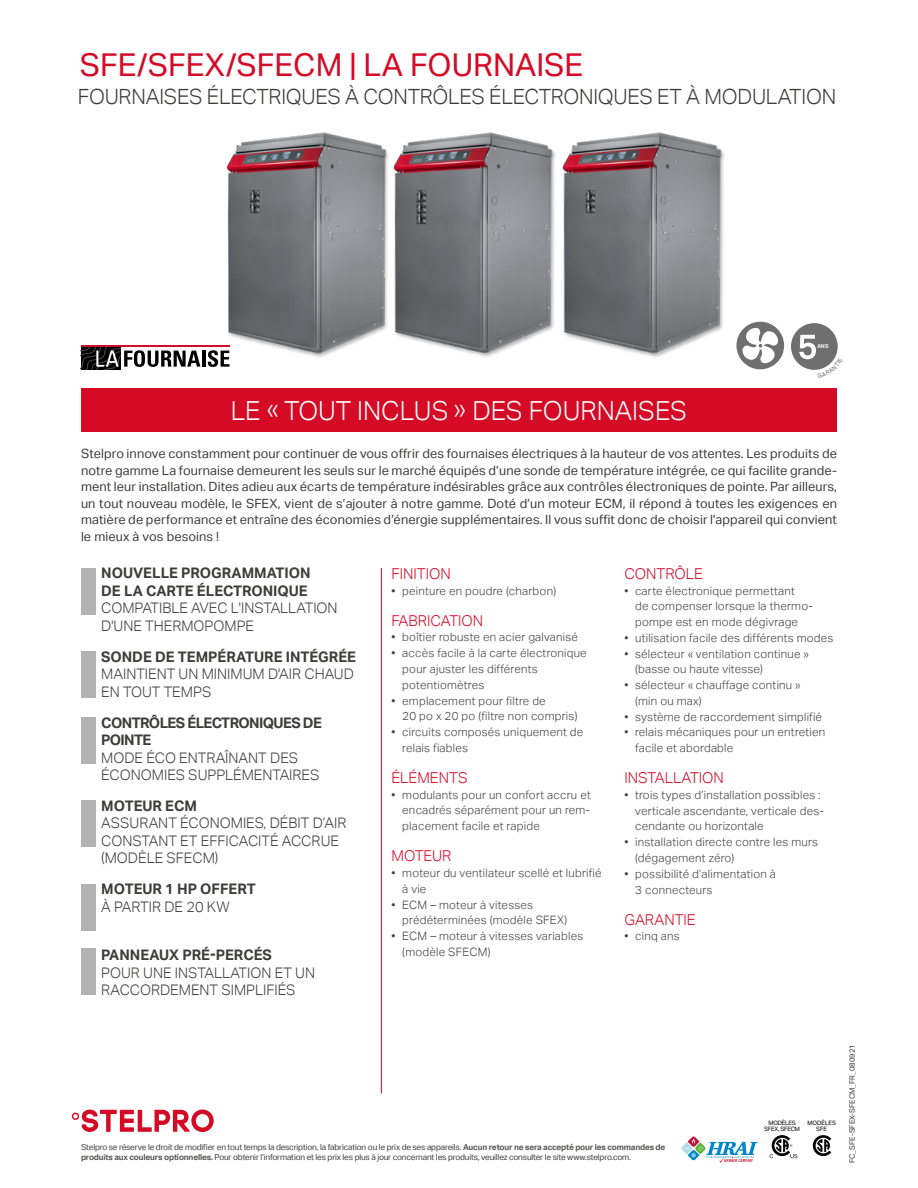
<style>
.page{position:relative;width:918px;height:1188px;background:#fff}
.page>*{position:absolute;margin:0;border:0;box-sizing:border-box;transform-origin:0 0}
.t1{font:31.5px "Aktiv Grotesk";color:#d50a25}
.t2{font:300 26.25px "Aktiv Grotesk";color:#fff}
.t3{font:300 21px "Aktiv Grotesk";letter-spacing:-.01em;color:#3c3c3b}
.t4{font:300 15px "Aktiv Grotesk";color:#d50a25}
.t5{font:300 14.55px/17.4px "Aktiv Grotesk";color:#3c3c3b}
.t6{font:700 14.55px/17.4px "Aktiv Grotesk";color:#3c3c3b}
.t7{font:700 14.55px/17.4px "Aktiv Grotesk";letter-spacing:-.04em;color:#3c3c3b}
.t8{font:12.75px/16.5px "Aktiv Grotesk";letter-spacing:.01em;color:#3c3c3b;text-align:justify}
.t9{font:300 11.55px/15.8px "Aktiv Grotesk";letter-spacing:.02em;color:#3c3c3b}
.t10{font:8.25px/9.9px "Aktiv Grotesk";letter-spacing:-.02em;color:#3c3c3b}
.t11{font:7.5px "Aktiv Grotesk";color:#3c3c3b}
.t12{font:6px/6px "Aktiv Grotesk";letter-spacing:-.03em;color:#000;text-align:center}
.t13{font:6px/6px "Aktiv Grotesk";color:#000;text-align:center}
.t14{font:700 5.55px "Akkurat";color:#fff}
.s1{font-weight:700;color:#575756}
</style>
<div class="page">
<div style="left:736px;top:322px;width:48px;height:47px;background:#706f6f;border-radius:50%"></div>
<svg style="left:745px;top:327px;width:33px;height:36px"></svg>
<hr style="left:381px;top:568px;width:1px;height:526px;background:#d50a25">
<div style="left:81px;top:568px;width:14px;height:47px;background:#b3b2b2"></div>
<div style="left:81px;top:651px;width:14px;height:47px;background:#b3b2b2"></div>
<div style="left:81px;top:717px;width:14px;height:47px;background:#b3b2b2"></div>
<div style="left:81px;top:801px;width:14px;height:46px;background:#b3b2b2"></div>
<div style="left:81px;top:884px;width:14px;height:47px;background:#b3b2b2"></div>
<div style="left:81px;top:949px;width:14px;height:46px;background:#b3b2b2"></div>
<div style="left:791px;top:323px;width:47px;height:47px;background:#706f6f;border-radius:50%"></div>
<div style="left:81px;top:389px;width:756px;height:43px;background:#d50a25"></div>
<svg style="left:81px;top:347px;width:119px;height:22px"></svg>
<hr style="left:81px;top:345px;width:148px;height:2px;background:#d50a25">
<img style="left:200px;top:132px;width:209px;height:257px">
<img style="left:367px;top:132px;width:169px;height:232px">
<img style="left:536px;top:132px;width:209px;height:257px">
<svg style="left:682px;top:1136px;width:76px;height:27px"></svg>
<svg style="left:813px;top:1135px;width:18px;height:21px"></svg>
<svg style="left:770px;top:1135px;width:27px;height:23px"></svg>
<svg style="left:72px;top:1110px;width:142px;height:22px"></svg>
<svg style="left:799px;top:335px;width:39px;height:35px"></svg>
<h1 class="t1" style="left:80px;top:47px;width:505px">SFE/SFEX/SFECM | LA FOURNAISE</h1>
<h3 class="t3" style="left:78px;top:85px;width:760px">FOURNAISES ÉLECTRIQUES À CONTRÔLES ÉLECTRONIQUES ET À MODULATION</h3>
<p class="t14" style="left:817px;top:343px;width:13px">ANS</p>
<h2 class="t2" style="left:231px;top:395px;width:458px">LE « TOUT INCLUS » DES FOURNAISES</h2>
<p class="t8" style="left:81px;top:446px;width:758px">Stelpro innove constamment pour continuer de vous offrir des fournaises électriques à la hauteur de vos attentes. Les produits de notre gamme La fournaise demeurent les seuls sur le marché équipés d’une sonde de température intégrée, ce qui facilite grande&shy;ment leur installation. Dites adieu aux écarts de température indésirables grâce aux contrôles électroniques de pointe. Par ailleurs, un tout nouveau modèle, le SFEX, vient de s’ajouter à notre gamme. Doté d’un moteur ECM, il répond à toutes les exigences en matière de performance et entraîne des économies d’énergie supplémentaires. Il vous suffit donc de choisir l'appareil qui convient le mieux à vos besoins !</p>
<p class="t6" style="left:101px;top:565px;width:211px">NOUVELLE PROGRAMMATION<br>DE LA CARTE ÉLECTRONIQUE</p>
<p class="t5" style="left:101px;top:600px;width:238px">COMPATIBLE AVEC L'INSTALLATION<br>D'UNE THERMOPOMPE</p>
<p class="t6" style="left:101px;top:648px;width:256px">SONDE DE TEMPÉRATURE INTÉGRÉE</p>
<p class="t5" style="left:101px;top:666px;width:254px">MAINTIENT UN MINIMUM D'AIR CHAUD<br>EN TOUT TEMPS</p>
<p class="t7" style="left:101px;top:714px;width:222px">CONTRÔLES ÉLECTRONIQUES DE<br>POINTE</p>
<p class="t5" style="left:101px;top:749px;width:220px">MODE ÉCO ENTRAÎNANT DES<br>ÉCONOMIES SUPPLÉMENTAIRES</p>
<p class="t6" style="left:101px;top:797px;width:97px">MOTEUR ECM</p>
<p class="t5" style="left:101px;top:815px;width:247px">ASSURANT ÉCONOMIES, DÉBIT D’AIR<br>CONSTANT ET EFFICACITÉ ACCRUE (MODÈLE SFECM)</p>
<p class="t6" style="left:101px;top:881px;width:156px">MOTEUR 1 HP OFFERT</p>
<p class="t5" style="left:101px;top:898px;width:130px">À PARTIR DE 20 KW</p>
<p class="t6" style="left:101px;top:947px;width:172px">PANNEAUX PRÉ-PERCÉS</p>
<p class="t5" style="left:101px;top:964px;width:215px">POUR UNE INSTALLATION ET UN<br>RACCORDEMENT SIMPLIFIÉS</p>
<p class="t4" style="left:392px;top:565px;width:61px">FINITION</p>
<p class="t9" style="left:392px;top:583px;width:166px">• peinture en poudre (charbon)</p>
<p class="t4" style="left:392px;top:612px;width:93px">FABRICATION</p>
<p class="t9" style="left:392px;top:630px;width:188px">• boîtier robuste en acier galvanisé</p>
<p class="t9" style="left:402px;top:645px;width:186px;text-indent:-11px">• accès facile à la carte électronique pour ajuster les différents potentiomètres</p>
<p class="t9" style="left:402px;top:693px;width:177px;text-indent:-11px">• emplacement pour filtre de<br>20 po x 20 po (filtre non compris)</p>
<p class="t9" style="left:402px;top:724px;width:183px;text-indent:-11px">• circuits composés uniquement de relais fiables</p>
<p class="t4" style="left:392px;top:769px;width:78px">ÉLÉMENTS</p>
<p class="t9" style="left:402px;top:787px;width:190px;text-align:justify;text-indent:-11px">• modulants pour un confort accru et encadrés séparément pour un rem&shy;placement facile et rapide</p>
<p class="t4" style="left:392px;top:847px;width:62px">MOTEUR</p>
<p class="t9" style="left:402px;top:865px;width:201px;text-indent:-11px">• moteur du ventilateur scellé et lubrifié à vie</p>
<p class="t9" style="left:402px;top:897px;width:167px;text-indent:-11px">• ECM – moteur à vitesses prédéterminées (modèle SFEX)</p>
<p class="t9" style="left:402px;top:928px;width:183px;text-indent:-11px">• ECM – moteur à vitesses variables (modèle SFECM)</p>
<p class="t4" style="left:624px;top:565px;width:80px">CONTRÔLE</p>
<p class="t9" style="left:635px;top:583px;width:179px;text-indent:-11px">• carte électronique permettant<br>de compenser lorsque la thermo&shy;pompe est en mode dégivrage</p>
<p class="t9" style="left:624px;top:630px;width:211px">• utilisation facile des différents modes</p>
<p class="t9" style="left:635px;top:646px;width:175px;text-indent:-11px">• sélecteur « ventilation continue » (basse ou haute vitesse)</p>
<p class="t9" style="left:635px;top:677px;width:167px;text-indent:-11px">• sélecteur « chauffage continu » (min ou max)</p>
<p class="t9" style="left:624px;top:709px;width:199px">• système de raccordement simplifié</p>
<p class="t9" style="left:635px;top:724px;width:192px;text-indent:-11px">• relais mécaniques pour un entretien facile et abordable</p>
<p class="t4" style="left:624px;top:769px;width:101px">INSTALLATION</p>
<p class="t9" style="left:635px;top:787px;width:190px;text-indent:-11px">• trois types d’installation possibles : verticale ascendante, verticale des&shy;cendante ou horizontale</p>
<p class="t9" style="left:635px;top:834px;width:184px;text-indent:-11px">• installation directe contre les murs (dégagement zéro)</p>
<p class="t9" style="left:635px;top:866px;width:142px;text-indent:-11px">• possibilité d’alimentation à<br>3 connecteurs</p>
<p class="t4" style="left:624px;top:911px;width:73px">GARANTIE</p>
<p class="t9" style="left:624px;top:929px;width:57px">• cinq ans</p>
<p class="t10" style="left:81px;top:1143px;width:586px">Stelpro se réserve le droit de modifier en tout temps la description, la fabrication ou le prix de ses appareils. <span class="s1">Aucun retour ne sera accepté pour les commandes de produits aux couleurs optionnelles.</span> Pour obtenir l’information et les prix les plus à jour concernant les produits, veuillez consulter le site www.stelpro.com.</p>
<p class="t12" style="left:764px;top:1120px;width:37px">MODÈLES<br>SFEX, SFECM</p>
<p class="t13" style="left:808px;top:1120px;width:30px">MODÈLES<br>SFE</p>
<p class="t11" style="left:848px;top:1163px;width:120px;rotate:-90deg">FC_SFE-SFEX-SFECM_FR_080921</p>
</div>
